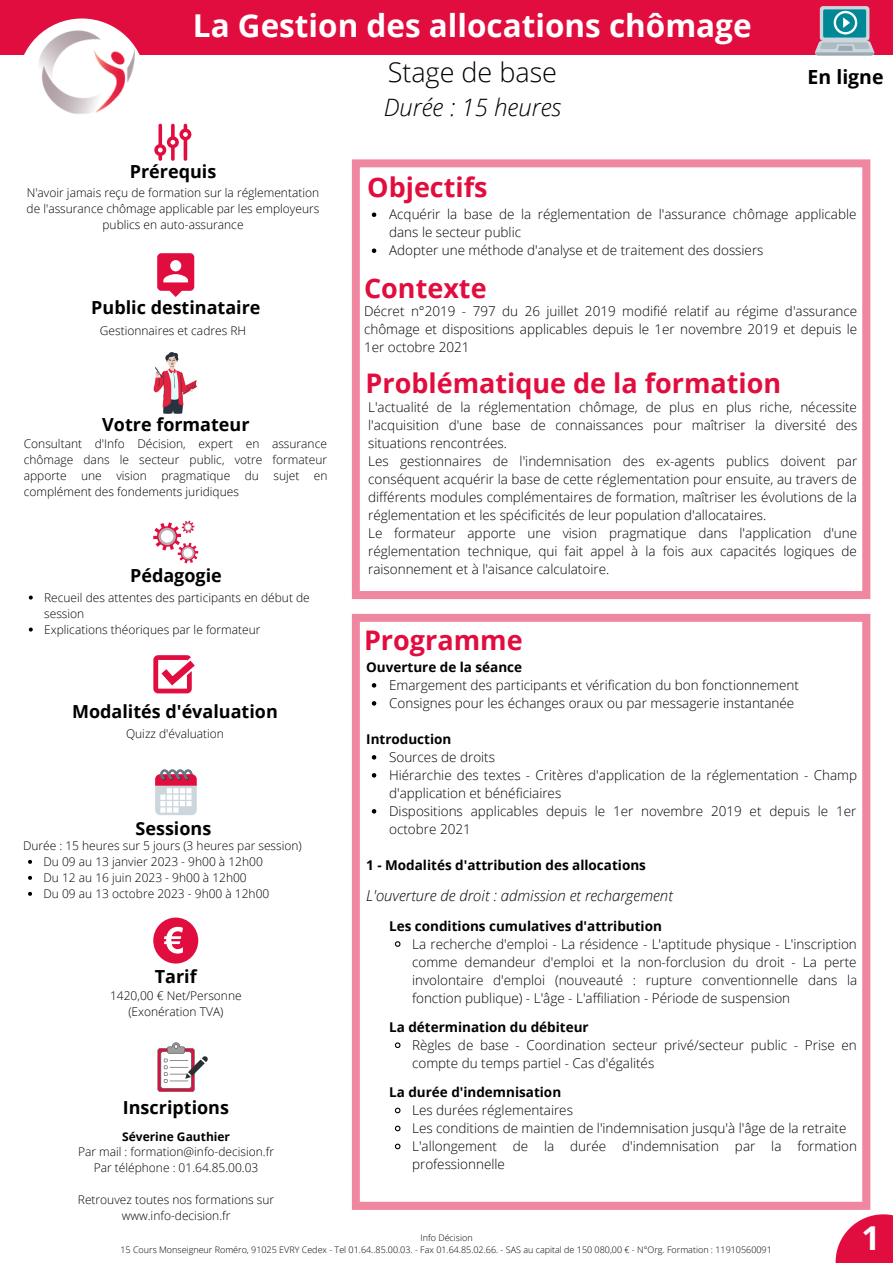
<style>
.page{position:relative;width:893px;height:1264px;background:#fff}
.page>*{position:absolute;margin:0;border:0;box-sizing:border-box;transform-origin:0 0}
.t1{font:700 33px "Open Sans";color:#fff}
.t2{font:700 31.5px "Open Sans";color:#fff}
.t3{font:700 27px "Open Sans";color:#e20d3f}
.t4{font:300 27px "Open Sans";color:#000}
.t5{font:italic 300 24px "Open Sans";color:#000}
.t6{font:700 19.5px "Open Sans";color:#000}
.t7{font:700 18px "Open Sans";color:#000}
.t8{font:italic 300 15px "Open Sans";color:#000}
.t9{font:300 13.5px/18px "Open Sans";color:#000}
.t10{font:700 13.5px "Open Sans";color:#000}
.t11{font:300 12px/16px "Open Sans";color:#000;text-align:center}
.t12{font:700 12px "Open Sans";color:#000}
.t13{font:300 9px/12px "Open Sans";color:#000;text-align:center}
</style>
<div class="page">
<div style="left:0;top:0;width:892px;height:55px;background:#e20d3f"></div>
<img style="left:24px;top:18px;width:116px;height:96px">
<svg style="left:352px;top:159px;width:518px;height:440px"></svg>
<svg style="left:814px;top:6px;width:60px;height:50px;background:#879baa"></svg>
<svg style="left:155px;top:769px;width:42px;height:46px"></svg>
<svg style="left:28px;top:859px;width:4px;height:4px"></svg>
<svg style="left:28px;top:875px;width:4px;height:4px"></svg>
<svg style="left:28px;top:891px;width:4px;height:4px"></svg>
<div style="left:153px;top:917px;width:45px;height:46px;background:#e20d3f;border-radius:50%"></div>
<svg style="left:164px;top:926px;width:19px;height:27px"></svg>
<svg style="left:352px;top:614px;width:518px;height:595px"></svg>
<svg style="left:835px;top:1214px;width:57px;height:48px"></svg>
<svg style="left:157px;top:1042px;width:51px;height:49px"></svg>
<svg style="left:153px;top:520px;width:45px;height:43px"></svg>
<svg style="left:181px;top:546px;width:13px;height:13px"></svg>
<div style="left:183px;top:548px;width:9px;height:9px;background:#fff;border-radius:50%"></div>
<svg style="left:29px;top:595px;width:4px;height:4px"></svg>
<svg style="left:29px;top:627px;width:4px;height:4px"></svg>
<svg style="left:153px;top:352px;width:44px;height:62px"></svg>
<svg style="left:153px;top:655px;width:42px;height:38px"></svg>
<svg style="left:372px;top:683px;width:4px;height:4px"></svg>
<svg style="left:372px;top:701px;width:4px;height:4px"></svg>
<svg style="left:372px;top:755px;width:4px;height:4px"></svg>
<svg style="left:372px;top:773px;width:4px;height:4px"></svg>
<svg style="left:372px;top:809px;width:4px;height:4px"></svg>
<svg style="left:394px;top:940px;width:7px;height:7px"></svg>
<svg style="left:394px;top:1041px;width:7px;height:7px"></svg>
<svg style="left:394px;top:1106px;width:7px;height:8px"></svg>
<svg style="left:394px;top:1124px;width:7px;height:8px"></svg>
<svg style="left:394px;top:1142px;width:7px;height:8px"></svg>
<svg style="left:372px;top:212px;width:4px;height:5px"></svg>
<svg style="left:372px;top:248px;width:4px;height:5px"></svg>
<svg style="left:157px;top:253px;width:37px;height:44px"></svg>
<svg style="left:154px;top:124px;width:37px;height:37px"></svg>
<h2 class="t2" style="left:193px;top:3px;width:560px">La Gestion des allocations chômage</h2>
<h3 class="t4" style="left:387px;top:53px;width:171px">Stage de base</h3>
<h3 class="t5" style="left:383px;top:90px;width:179px">Durée : 15 heures</h3>
<h3 class="t6" style="left:807px;top:63px;width:77px">En ligne</h3>
<h3 class="t7" style="left:130px;top:159px;width:88px">Prérequis</h3>
<p class="t11" style="left:27px;top:184px;width:294px">N'avoir jamais reçu de formation sur la réglementation de l'assurance chômage applicable par les employeurs publics en auto-assurance</p>
<h3 class="t7" style="left:91px;top:295px;width:171px">Public destinataire</h3>
<p class="t11" style="left:100px;top:323px;width:148px">Gestionnaires et cadres RH</p>
<h3 class="t7" style="left:102px;top:412px;width:149px">Votre formateur</h3>
<p class="t11" style="left:24px;top:435px;width:305px;text-align:justify">Consultant d'Info Décision, expert en assurance chômage dans le secteur public, votre formateur apporte une vision pragmatique du sujet en complément des fondements juridiques</p>
<h3 class="t7" style="left:130px;top:563px;width:93px">Pédagogie</h3>
<p class="t11" style="left:44px;top:589px;width:267px;text-align:left">Recueil des attentes des participants en début de session<br>Explications théoriques par le formateur</p>
<h3 class="t7" style="left:72px;top:699px;width:207px">Modalités d'évaluation</h3>
<p class="t11" style="left:126px;top:725px;width:99px">Quizz d'évaluation</p>
<h3 class="t7" style="left:135px;top:816px;width:77px">Sessions</h3>
<p class="t11" style="left:23px;top:837px;width:280px">Durée : 15 heures sur 5 jours (3 heures par session)</p>
<p class="t11" style="left:43px;top:853px;width:227px;text-align:left">Du 09 au 13 janvier 2023 - 9h00 à 12h00<br>Du 12 au 16 juin 2023 - 9h00 à 12h00<br>Du 09 au 13 octobre 2023 - 9h00 à 12h00</p>
<h3 class="t7" style="left:155px;top:964px;width:43px">Tarif</h3>
<p class="t11" style="left:110px;top:987px;width:133px">1420,00 € Net/Personne (Exonération TVA)</p>
<h3 class="t7" style="left:123px;top:1094px;width:108px">Inscriptions</h3>
<p class="t12" style="left:122px;top:1127px;width:109px">Séverine Gauthier</p>
<p class="t11" style="left:78px;top:1143px;width:197px">Par mail : formation@info-decision.fr<br>Par téléphone : 01.64.85.00.03</p>
<p class="t11" style="left:78px;top:1191px;width:198px">Retrouvez toutes nos formations sur www.info-decision.fr</p>
<h3 class="t3" style="left:367px;top:168px;width:122px">Objectifs</h3>
<p class="t9" style="left:389px;top:205px;width:469px">Acquérir la base de la réglementation de l'assurance chômage applicable dans le secteur public<br>Adopter une méthode d'analyse et de traitement des dossiers</p>
<h3 class="t3" style="left:364px;top:269px;width:124px">Contexte</h3>
<p class="t9" style="left:364px;top:301px;width:494px;text-align:justify">Décret n°2019 - 797 du 26 juillet 2019 modifié relatif au régime d'assurance chômage et dispositions applicables depuis le 1er novembre 2019 et depuis le 1er octobre 2021</p>
<h3 class="t3" style="left:365px;top:364px;width:417px">Problématique de la formation</h3>
<p class="t9" style="left:368px;top:398px;width:490px">L'actualité de la réglementation chômage, de plus en plus riche, nécessite l'acquisition d'une base de connaissances pour maîtriser la diversité des situations rencontrées.<br>Les gestionnaires de l'indemnisation des ex-agents publics doivent par conséquent acquérir la base de cette réglementation pour ensuite, au travers de différents modules complémentaires de formation, maîtriser les évolutions de la réglementation et les spécificités de leur population d'allocataires.<br>Le formateur apporte une vision pragmatique dans l'application d'une réglementation technique, qui fait appel à la fois aux capacités logiques de raisonnement et à l'aisance calculatoire.</p>
<h3 class="t3" style="left:364px;top:620px;width:160px">Programme</h3>
<p class="t10" style="left:366px;top:657px;width:157px">Ouverture de la séance</p>
<p class="t9" style="left:389px;top:675px;width:411px">Emargement des participants et vérification du bon fonctionnement<br>Consignes pour les échanges oraux ou par messagerie instantanée</p>
<p class="t10" style="left:366px;top:729px;width:87px">Introduction</p>
<p class="t9" style="left:389px;top:747px;width:469px">Sources de droits<br>Hiérarchie des textes - Critères d'application de la réglementation - Champ d'application et bénéficiaires<br>Dispositions applicables depuis le 1er novembre 2019 et depuis le 1er octobre 2021</p>
<p class="t10" style="left:366px;top:855px;width:281px">1 - Modalités d'attribution des allocations</p>
<p class="t8" style="left:366px;top:885px;width:308px">L'ouverture de droit : admission et rechargement</p>
<p class="t10" style="left:389px;top:916px;width:274px">Les conditions cumulatives d'attribution</p>
<p class="t9" style="left:412px;top:934px;width:447px;text-align:justify">La recherche d'emploi - La résidence - L'aptitude physique - L'inscription comme demandeur d'emploi et la non-forclusion du droit - La perte involontaire d'emploi (nouveauté : rupture conventionnelle dans la fonction publique) - L'âge - L'affiliation - Période de suspension</p>
<p class="t9" style="left:412px;top:1035px;width:446px">Règles de base - Coordination secteur privé/secteur public - Prise en compte du temps partiel - Cas d'égalités</p>
<p class="t9" style="left:412px;top:1100px;width:446px">Les durées réglementaires<br>Les conditions de maintien de l'indemnisation jusqu'à l'âge de la retraite L'allongement de la durée d'indemnisation par la formation professionnelle</p>
<p class="t10" style="left:389px;top:1017px;width:201px">La détermination du débiteur</p>
<p class="t10" style="left:389px;top:1082px;width:173px">La durée d'indemnisation</p>
<p class="t13" style="left:120px;top:1231px;width:652px">Info Décision<br>15 Cours Monseigneur Roméro, 91025 EVRY Cedex - Tel 01.64..85.00.03. - Fax 01.64.85.02.66. - SAS au capital de 150 080,00 € - N°Org. Formation : 11910560091</p>
<h1 class="t1" style="left:861px;top:1214px;width:20px">1</h1>
</div>
